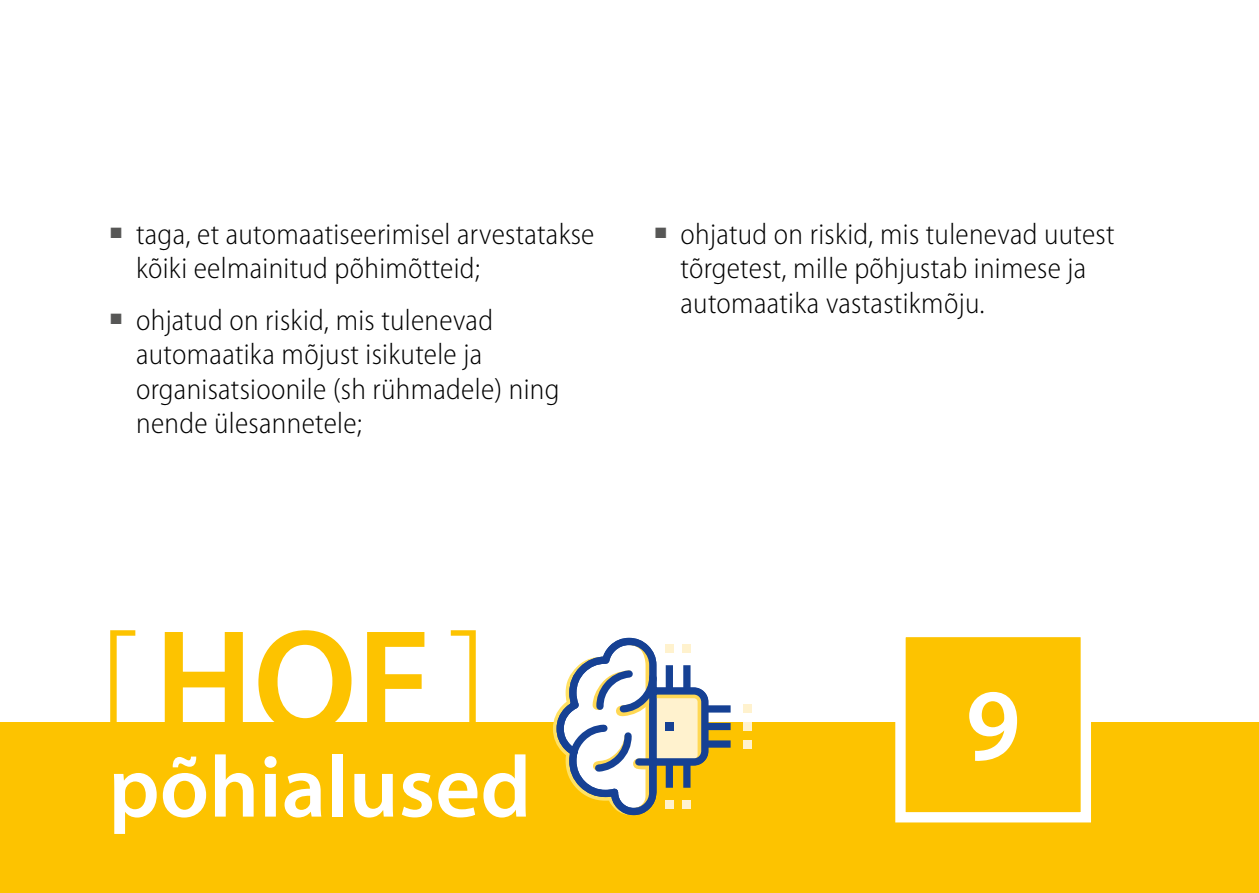
<style>
.page{position:relative;width:1259px;height:893px;background:#fff}
.page>*{position:absolute;margin:0;border:0;box-sizing:border-box;transform-origin:0 0}
.t1{font:600 147px "Myriad Pro";color:#fdc300}
.t2{font:600 102.6px "Myriad Pro";color:#fff}
.t3{font:600 87.6px "Myriad Pro";color:#fff}
.body_bullet_Grise{font:300 semi-condensed 30px/34.5px "Myriad Pro";letter-spacing:.01em;color:#000}
.s1{font-weight:300}
</style>
<div class="page">
<div style="left:0;top:723px;width:1259px;height:170px;background:#fdc300"></div>
<div style="left:705px;top:723px;width:25px;height:7px;background:#164194"></div>
<div style="left:743px;top:722px;width:8px;height:9px;background:#fff2ce"></div>
<div style="left:705px;top:705px;width:25px;height:8px;background:#164194"></div>
<div style="left:743px;top:705px;width:8px;height:8px;background:#fff2ce"></div>
<div style="left:705px;top:740px;width:25px;height:8px;background:#164194"></div>
<div style="left:743px;top:740px;width:8px;height:8px;background:#fff2ce"></div>
<svg style="left:552px;top:637px;width:160px;height:179px"></svg>
<div style="left:639px;top:758px;width:14px;height:8px;background:#164194"></div>
<div style="left:895px;top:627px;width:196px;height:195px;background:#fdc300;border:10px solid #fff"></div>
<p class="body_bullet_Grise" style="left:136px;top:216px;width:460px;text-indent:-26px"><sup>■</sup> taga, et automaatiseerimisel arvestatakse kõiki eelmainitud põhimõtteid;</p>
<p class="body_bullet_Grise" style="left:136px;top:302px;width:425px;text-indent:-26px"><sup>■</sup> ohjatud on riskid, mis tulenevad automaatika mõjust isikutele ja organisatsioonile (sh rühmadele) ning nende ülesannetele;</p>
<p class="body_bullet_Grise" style="left:680px;top:216px;width:435px;text-indent:-26px"><sup>■</sup> ohjatud on riskid, mis tulenevad uutest tõrgetest, mille põhjustab inimese ja automaatika vastastikmõju.</p>
<h1 class="t1" style="left:97px;top:588px;width:393px"><span class="s1">[</span>HOF<span class="s1">]</span></h1>
<h1 class="t3" style="left:108px;top:731px;width:424px">põhialused</h1>
<p class="t2" style="left:965px;top:660px;width:57px">9</p>
</div>
